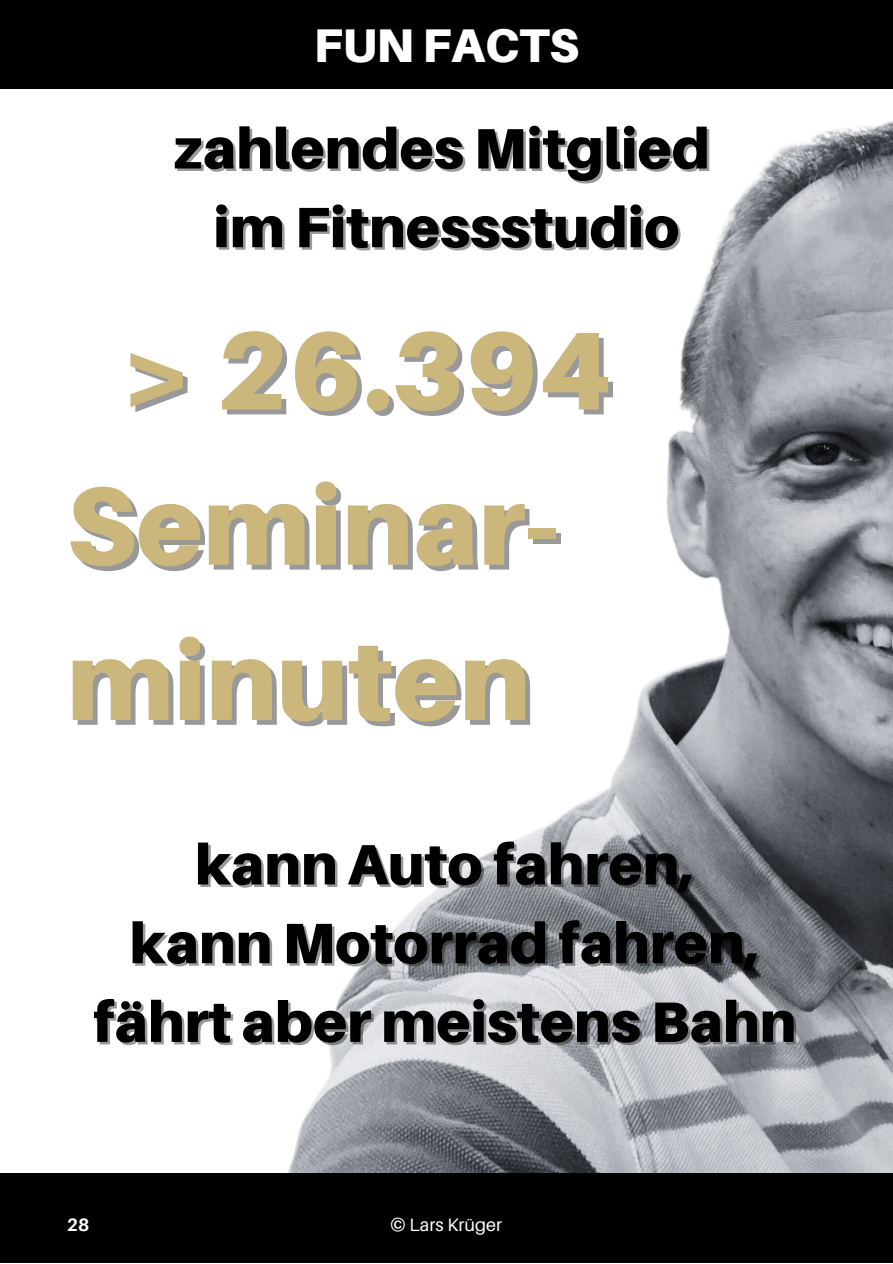
<style>
.page{position:relative;width:893px;height:1264px;background:#fff}
.page>*{position:absolute;margin:0;border:0;box-sizing:border-box;transform-origin:0 0}
.t1{font:900 110.85px/155.1px "Aileron";color:#cbb67b}
.t2{font:900 57px/78.8px "Aileron";color:#000;text-align:center}
.t3{font:900 47.25px "Aileron";color:#fff}
.t4{font:18px "Aileron";color:#fff}
.t5{font:700 18px "Aileron";color:#fff}
</style>
<div class="page">
<div style="left:0;top:0;width:892px;height:89px;background:#000"></div>
<div style="left:0;top:1173px;width:892px;height:89px;background:#000"></div>
<img style="left:287px;top:121px;width:605px;height:1051px">
<p class="t3" style="left:313px;top:16px;width:267px">FUN FACTS</p>
<p class="t2" style="left:173px;top:108px;width:538px">zahlendes Mitglied im Fitnessstudio</p>
<h1 class="t1" style="left:67px;top:291px;width:547px;text-indent:56px">&gt; 26.394<br>Seminar&shy;minuten</h1>
<p class="t2" style="left:93px;top:824px;width:704px">kann Auto fahren,<br>kann Motorrad fahren, fährt aber meistens Bahn</p>
<p class="t5" style="left:67px;top:1213px;width:24px">28</p>
<p class="t4" style="left:390px;top:1213px;width:113px">© Lars Krüger</p>
</div>
